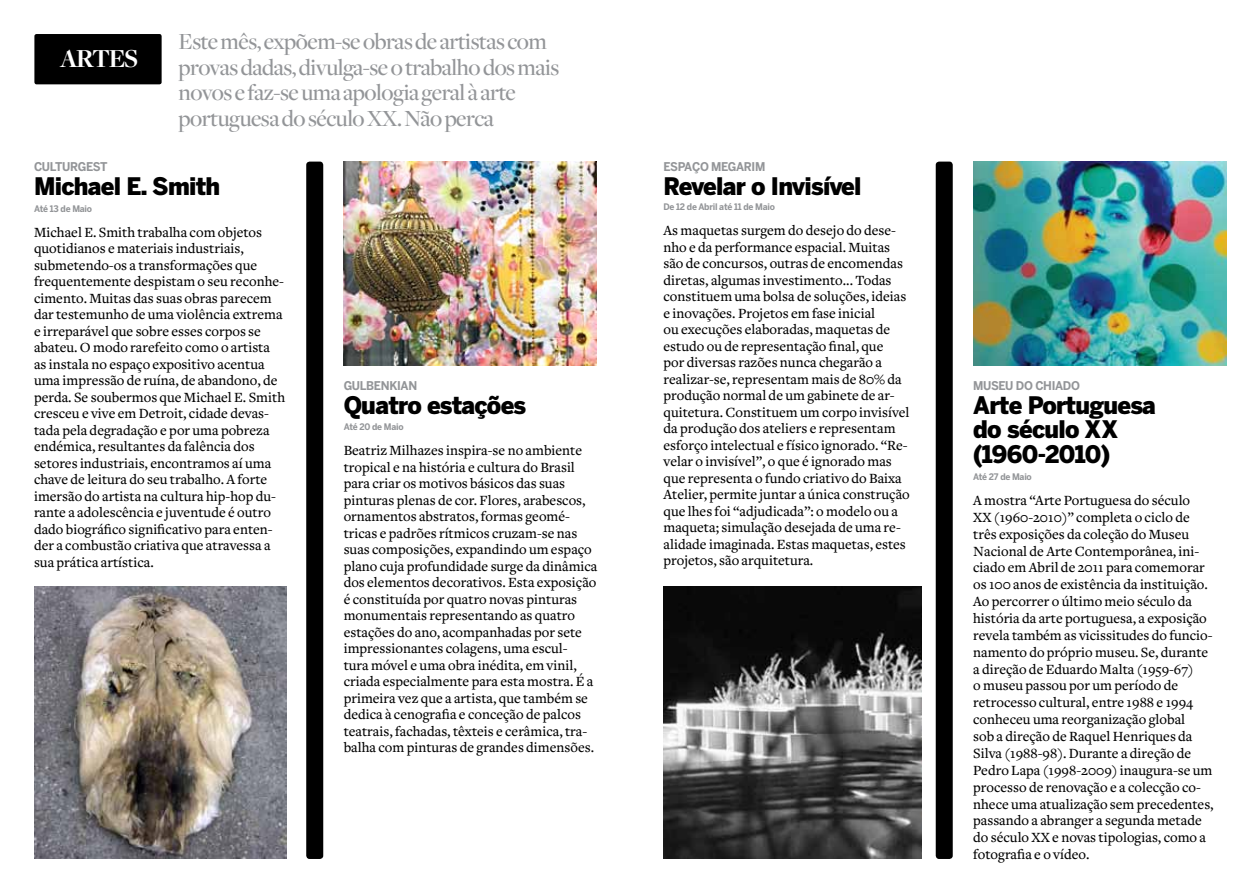
<style>
.page{position:relative;width:1259px;height:893px;background:#fff}
.page>*{position:absolute;margin:0;border:0;box-sizing:border-box;transform-origin:0 0}
.t1{font:700 27px "Freight Disp";letter-spacing:-.05em;color:#fff}
.t2{font:500 24px/25.5px "Freight Disp";letter-spacing:-.02em;color:#939598}
.t3{font:900 24px/24.3px "Benton Sans";letter-spacing:-.03em;color:#000}
.t4{font:500 14.7px/16.5px "Freight Text";color:#000}
.t5{font:700 12px "Benton Sans";letter-spacing:-.035em;color:#939598;scale:.95 1}
.t6{font:700 9px "Benton Sans";letter-spacing:-.03em;color:#939598;scale:.95 1}
</style>
<div class="page">
<div style="left:34px;top:34px;width:128px;height:50px;background:#000;border-radius:2px"></div>
<div style="left:306px;top:162px;width:17px;height:697px;background:#000;border-radius:3px"></div>
<div style="left:935px;top:162px;width:17px;height:697px;background:#000;border-radius:3px"></div>
<img style="left:34px;top:587px;width:253px;height:272px">
<img style="left:663px;top:587px;width:258px;height:272px">
<img style="left:344px;top:162px;width:252px;height:203px">
<img style="left:973px;top:162px;width:253px;height:203px">
<h1 class="t1" style="left:60px;top:44px;width:80px">ARTES</h1>
<h2 class="t2" style="left:179px;top:29px;width:382px">Este mês, expõem-se obras de artistas com provas dadas, divulga-se o trabalho dos mais novos e faz-se uma apologia geral à arte portuguesa do século XX. Não perca</h2>
<p class="t5" style="left:34px;top:160px;width:17px">CULTURGEST</p>
<h2 class="t3" style="left:34px;top:174px;width:188px">Michael E. Smith</h2>
<p class="t6" style="left:34px;top:203px;width:63px">ATÉ 13 DE MAIO</p>
<p class="t4" style="left:34px;top:224px;width:253px">Michael E. Smith trabalha com objetos quotidianos e materiais industriais, submetendo-os a transformações que frequentemente despistam o seu reconhe&shy;cimento. Muitas das suas obras parecem dar testemunho de uma violência extrema e irreparável que sobre esses corpos se abateu. O modo rarefeito como o artista as instala no espaço expositivo acentua uma impressão de ruína, de abandono, de perda. Se soubermos que Michael E. Smith cresceu e vive em Detroit, cidade devas&shy;tada pela degradação e por uma pobreza endémica, resultantes da falência dos setores industriais, encontramos aí uma chave de leitura do seu trabalho. A forte imersão do artista na cultura hip-hop du&shy;rante a adolescência e juventude é outro dado biográfico significativo para enten&shy;der a combustão criativa que atravessa a sua prática artística.</p>
<p class="t5" style="left:344px;top:378px;width:18px">GULBENKIAN</p>
<h2 class="t3" style="left:344px;top:392px;width:184px">Quatro estações</h2>
<p class="t6" style="left:344px;top:421px;width:65px">ATÉ 20 DE MAIO</p>
<p class="t4" style="left:344px;top:443px;width:255px">Beatriz Milhazes inspira-se no ambiente tropical e na história e cultura do Brasil para criar os motivos básicos das suas pinturas plenas de cor. Flores, arabescos, ornamentos abstratos, formas geomé&shy;tricas e padrões rítmicos cruzam-se nas suas composições, expandindo um espaço plano cuja profundidade surge da dinâmica dos elementos decorativos. Esta exposição é constituída por quatro novas pinturas monumentais representando as quatro estações do ano, acompanhadas por sete impressionantes colagens, uma escul-<br>tura móvel e uma obra inédita, em vinil, criada especialmente para esta mostra. É a primeira vez que a artista, que também se dedica à cenografia e conceção de palcos teatrais, fachadas, têxteis e cerâmica, tra&shy;balha com pinturas de grandes dimensões.</p>
<p class="t5" style="left:663px;top:160px;width:32px">ES PAÇO</p>
<p class="t5" style="left:711px;top:160px;width:19px">MEGARIM</p>
<h2 class="t3" style="left:663px;top:174px;width:200px">Revelar o Invisível</h2>
<p class="t6" style="left:663px;top:201px;width:119px">DE 12 DE ABRIL ATÉ 11 DE MAIO</p>
<p class="t4" style="left:663px;top:223px;width:248px">As maquetas surgem do desejo do dese&shy;nho e da performance espacial. Muitas são de concursos, outras de encomendas diretas, algumas investimento... Todas constituem uma bolsa de soluções, ideias e inovações. Projetos em fase inicial<br>ou execuções elaboradas, maquetas de estudo ou de representação final, que<br>por diversas razões nunca chegarão a realizar-se, representam mais de 80% da produção normal de um gabinete de ar&shy;quitetura. Constituem um corpo invisível da produção dos ateliers e representam esforço intelectual e físico ignorado. “Re&shy;velar o invisível”, o que é ignorado mas que representa o fundo criativo do Baixa Atelier, permite juntar a única construção que lhes foi “adjudicada”: o modelo ou a maqueta; simulação desejada de uma re&shy;alidade imaginada. Estas maquetas, estes projetos, são arquitetura.</p>
<p class="t5" style="left:973px;top:378px;width:20px">MUSEU</p>
<p class="t5" style="left:1016px;top:378px;width:46px">DO CHIADO</p>
<h2 class="t3" style="left:973px;top:393px;width:184px">Arte Portuguesa do século XX (1960-2010)</h2>
<p class="t6" style="left:973px;top:471px;width:63px">ATÉ 27 DE MAIO</p>
<p class="t4" style="left:973px;top:492px;width:242px">A mostra “Arte Portuguesa do século<br>XX (1960-2010)” completa o ciclo de três exposições da coleção do Museu Nacional de Arte Contemporânea, ini&shy;ciado em Abril de 2011 para comemorar os 100 anos de existência da instituição.<br>Ao percorrer o último meio século da história da arte portuguesa, a exposição revela também as vicissitudes do funcio&shy;namento do próprio museu. Se, durante a direção de Eduardo Malta (1959-67)<br>o museu passou por um período de retrocesso cultural, entre 1988 e 1994 conheceu uma reorganização global<br>sob a direção de Raquel Henriques da Silva (1988-98). Durante a direção de Pedro Lapa (1998-2009) inaugura-se um processo de renovação e a colecção co&shy;nhece uma atualização sem precedentes, passando a abranger a segunda metade do século XX e novas tipologias, como a fotografia e o vídeo.</p>
</div>
